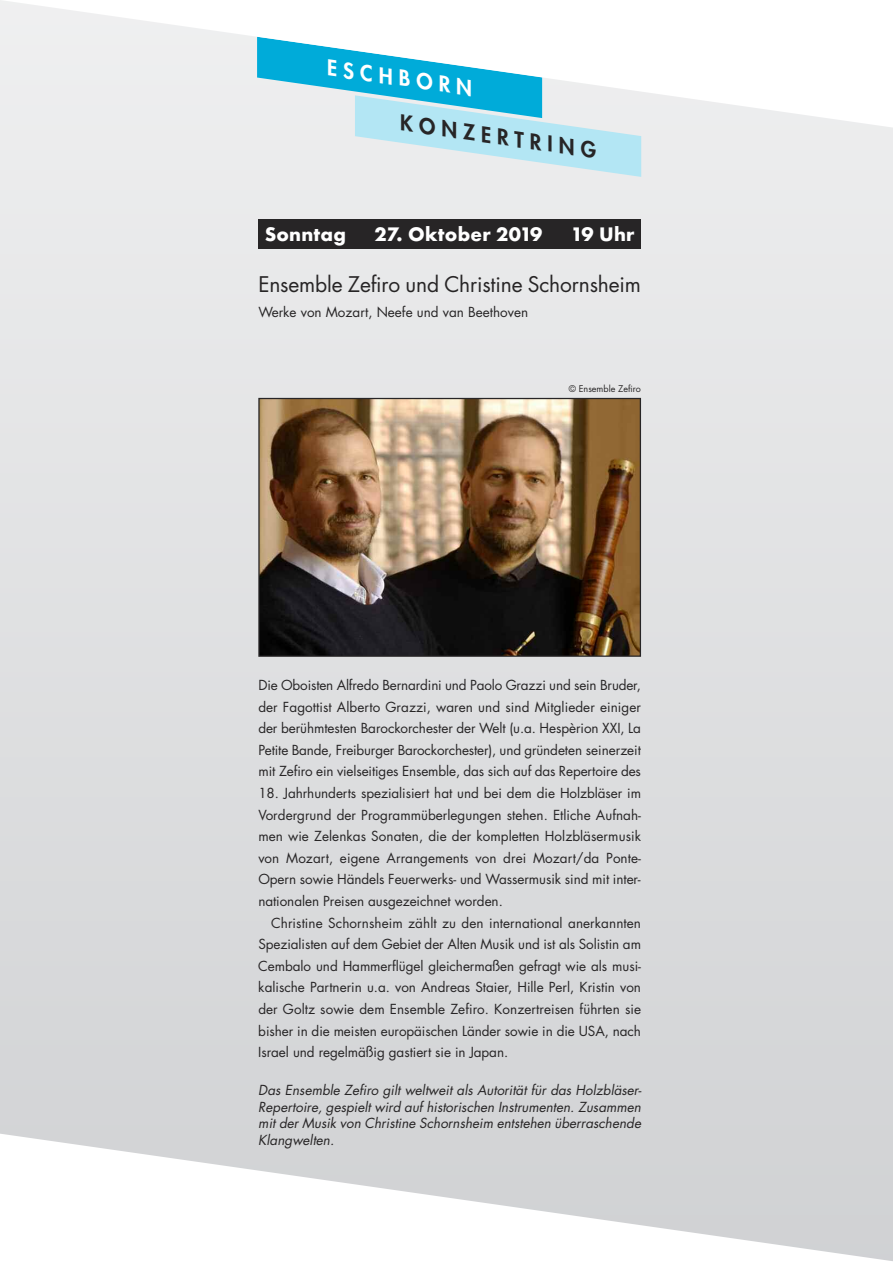
<style>
.page{position:relative;width:893px;height:1263px;background:#dedfe0}
.page>*{position:absolute;margin:0;border:0;box-sizing:border-box;transform-origin:0 0}
.t1{font:21px "Futura";letter-spacing:-.01em;color:#272526}
.t2{font:800 21px "Futura";color:#272526}
.t3{font:800 21px "Futura";color:#fff}
.t4{font:700 18px "Futura";letter-spacing:.01em;color:#fff}
.t5{font:13.5px/21.6px "Futura";letter-spacing:-.005em;color:#272526;text-align:justify}
.t6{font:italic 13.5px/16.5px "Futura";color:#272526;text-align:justify}
.t7{font:9px "Futura";color:#272526}
</style>
<div class="page">
<svg style="left:257px;top:129px;width:384px;height:48px"></svg>
<svg style="left:0;top:0;width:893px;height:129px"></svg>
<svg style="left:0;top:1132px;width:893px;height:131px"></svg>
<div style="left:258px;top:219px;width:383px;height:30px;background:#272526"></div>
<img style="left:260px;top:400px;width:379px;height:255px">
<div style="left:258px;top:398px;width:383px;height:259px;border:1px solid #272526"></div>
<h1 class="t3" style="left:330px;top:58px;width:148px;rotate:8deg">ESCHBORN</h1>
<h1 class="t2" style="left:403px;top:113px;width:199px;rotate:8deg">KONZERTRING</h1>
<h2 class="t4" style="left:265px;top:221px;width:83px">Sonntag</h2>
<h2 class="t4" style="left:374px;top:221px;width:169px">27. Oktober 2019</h2>
<h2 class="t4" style="left:571px;top:221px;width:65px">19 Uhr</h2>
<h1 class="t1" style="left:258px;top:275px;width:384px">Ensemble Zefiro und Christine Schornsheim</h1>
<p class="t5" style="left:258px;top:303px;width:271px">Werke von Mozart, Neefe und van Beethoven</p>
<p class="t7" style="left:569px;top:384px;width:74px">© Ensemble Zefiro</p>
<p class="t5" style="left:258px;top:675px;width:384px">Die Oboisten Alfredo Bernardini und Paolo Grazzi und sein Bruder, der Fagottist Alberto Grazzi, waren und sind Mitglieder einiger der berühmtesten Barockorchester der Welt (u.a. Hespèrion XXI, La Petite Bande, Freiburger Barockorchester), und gründeten seinerzeit mit Zefiro ein vielseitiges Ensemble, das sich auf das Repertoire des</p>
<p class="t5" style="left:258px;top:783px;width:384px">18. Jahrhunderts spezialisiert hat und bei dem die Holzbläser im Vordergrund der Programmüberlegungen stehen. Etliche Aufnah&shy;men wie Zelenkas Sonaten, die der kompletten Holzbläsermusik von Mozart, eigene Arrangements von drei Mozart/da Ponte-Opern sowie Händels Feuerwerks- und Wassermusik sind mit inter&shy;nationalen Preisen ausgezeichnet worden.</p>
<p class="t5" style="left:258px;top:913px;width:384px;text-indent:13px">Christine Schornsheim zählt zu den international anerkannten Spezialisten auf dem Gebiet der Alten Musik und ist als Solistin am Cembalo und Hammerflügel gleichermaßen gefragt wie als musi&shy;kalische Partnerin u.a. von Andreas Staier, Hille Perl, Kristin von der Goltz sowie dem Ensemble Zefiro. Konzertreisen führten sie bisher in die meisten europäischen Länder sowie in die USA, nach Israel und regelmäßig gastiert sie in Japan.</p>
<p class="t6" style="left:258px;top:1083px;width:385px">Das Ensemble Zefiro gilt weltweit als Autorität für das Holzbläser-Repertoire, gespielt wird auf historischen Instrumenten. Zusammen mit der Musik von Christine Schornsheim entstehen überraschende Klangwelten.</p>
</div>
